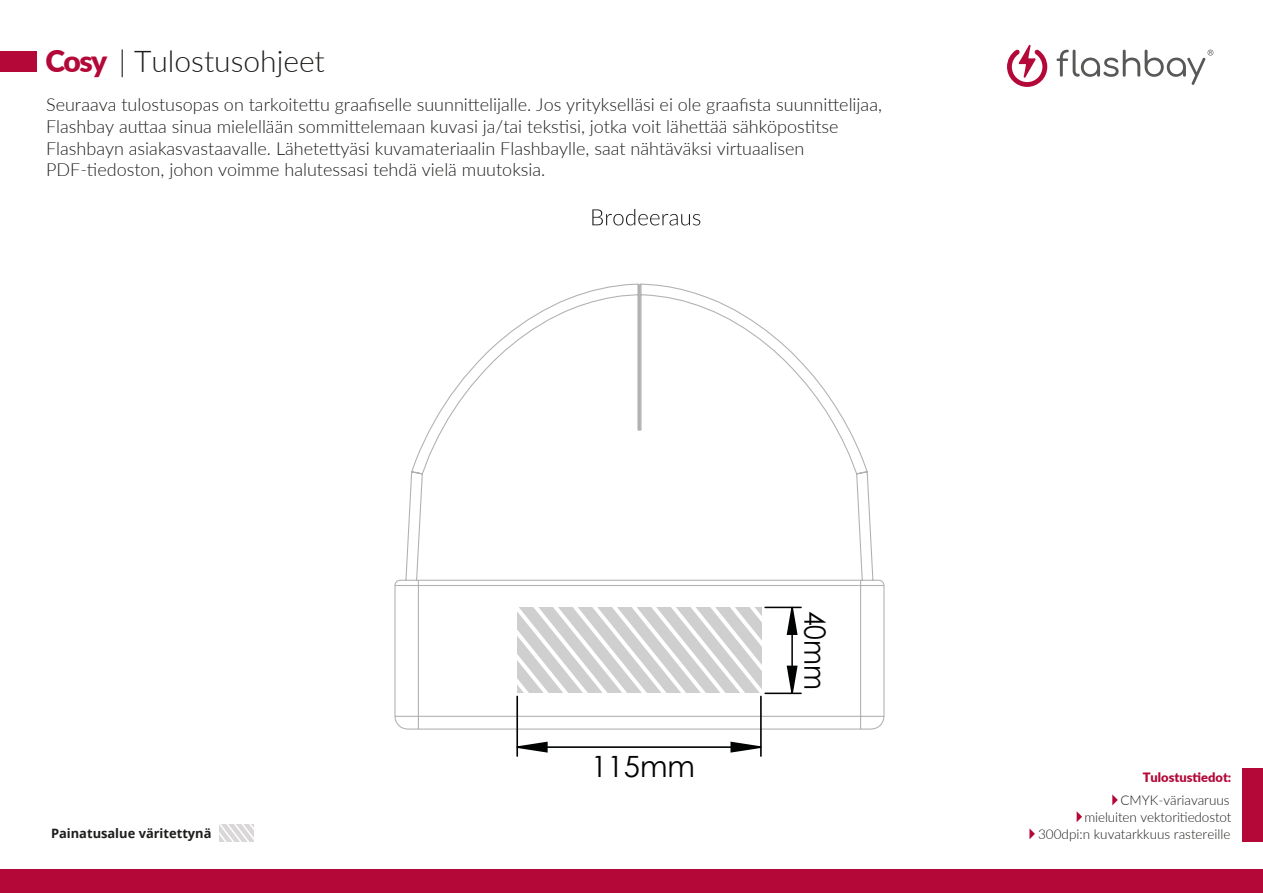
<style>
.page{position:relative;width:1263px;height:893px;background:#fff}
.page>*{position:absolute;margin:0;border:0;box-sizing:border-box;transform-origin:0 0}
.t1{font:300 30px "Lato";color:#1d1d1b}
.t2{font:29.25px "Century Gothic";color:#010202}
.t3{font:29.25px "Century Gothic";color:#010202;scale:.91 1}
.t4{font:300 18px/21.6px "Lato";color:#1d1d1b}
.t5{font:300 13.5px/17.2px "Lato";color:#1d1d1b;text-align:right}
.t6{font:700 12.9px "Open Sans";color:#1d1d1b}
.t7{font:900 12.9px "Lato";color:#b30838}
.s1{font-weight:900;color:#b30838}
</style>
<div class="page">
<svg style="left:220px;top:825px;width:34px;height:17px"></svg>
<svg style="left:592px;top:209px;width:108px;height:16px"></svg>
<div style="left:1px;top:869px;width:1262px;height:24px;background:#b30838"></div>
<svg style="left:1007px;top:44px;width:40px;height:43px"></svg>
<svg style="left:1057px;top:50px;width:156px;height:35px"></svg>
<div style="left:0;top:51px;width:37px;height:21px;background:#b30838"></div>
<div style="left:1243px;top:768px;width:20px;height:74px;background:#b30838"></div>
<svg style="left:1112px;top:794px;width:6px;height:11px"></svg>
<svg style="left:1077px;top:811px;width:5px;height:11px"></svg>
<svg style="left:1029px;top:828px;width:6px;height:11px"></svg>
<svg style="left:394px;top:283px;width:491px;height:447px"></svg>
<hr style="left:791px;top:607px;width:2px;height:86px;background:#010202">
<hr style="left:765px;top:607px;width:36px;height:1px;background:#010202">
<hr style="left:765px;top:692px;width:36px;height:2px;background:#010202">
<svg style="left:786px;top:606px;width:13px;height:30px"></svg>
<svg style="left:786px;top:665px;width:13px;height:30px"></svg>
<hr style="left:517px;top:746px;width:244px;height:2px;background:#010202">
<hr style="left:760px;top:696px;width:2px;height:60px;background:#010202">
<hr style="left:516px;top:696px;width:2px;height:60px;background:#010202">
<svg style="left:730px;top:741px;width:32px;height:12px"></svg>
<svg style="left:516px;top:741px;width:32px;height:12px"></svg>
<h1 class="t1" style="left:45px;top:40px;width:281px"><span class="s1">Cosy</span> | Tulostusohjeet</h1>
<p class="t4" style="left:46px;top:93px;width:837px">Seuraava tulostusopas on tarkoitettu graafiselle suunnittelijalle. Jos yritykselläsi ei ole graafista suunnittelijaa, Flashbay auttaa sinua mielellään sommittelemaan kuvasi ja/tai tekstisi, jotka voit lähettää sähköpostitse Flashbayn asiakasvastaavalle. Lähetettyäsi kuvamateriaalin Flashbaylle, saat nähtäväksi virtuaalisen PDF-tiedoston, johon voimme halutessasi tehdä vielä muutoksia.</p>
<p class="t6" style="left:51px;top:824px;width:162px">Painatusalue väritettynä</p>
<h2 class="t2" style="left:591px;top:746px;width:105px">115mm</h2>
<h2 class="t3" style="left:836px;top:610px;width:88px;rotate:90deg">40mm</h2>
<p class="t7" style="left:1143px;top:767px;width:90px">Tulostustiedot:</p>
<p class="t5" style="left:1038px;top:791px;width:195px">CMYK-väriavaruus<br>mieluiten vektoritiedostot<br>300dpi:n kuvatarkkuus rastereille</p>
</div>
